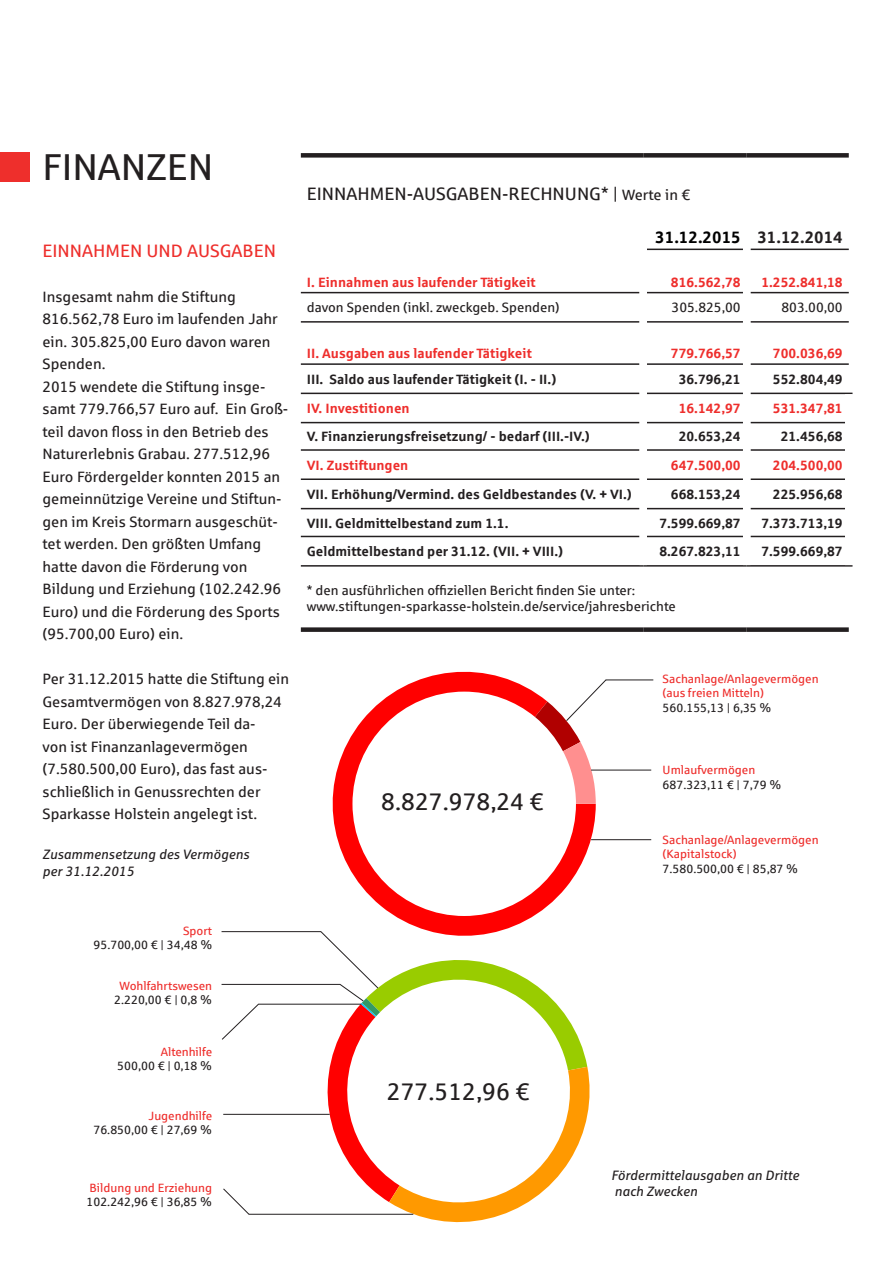
<style>
.page{position:relative;width:893px;height:1263px;background:#fff}
.page>*{position:absolute;margin:0;border:0;box-sizing:border-box;transform-origin:0 0}
.t1{font:37.5px "Sparkasse Rg";color:#231f20}
.t2{font:24px "Sparkasse Rg";color:#231f20}
.t3{font:18px "Sparkasse Rg";color:#231f20}
.t4{font:18px "Sparkasse Rg";color:#ee2f2c}
.t5{font:700 16.5px "Sparkasse Rg";color:#000}
.t6{font:15px/22.5px "Sparkasse Rg";color:#231f20}
.t7{font:700 13.5px "Sparkasse Rg";color:#231f20}
.t8{font:700 13.5px "Sparkasse Rg";color:#ee2e2c}
.t9{font:13.5px/16.2px "Sparkasse Rg";color:#231f20}
.t10{font:italic 13.5px/16.2px "Sparkasse Rg";color:#231f20}
.t11{font:12px/14.4px "Sparkasse Rg";color:#ee2e2c}
.t12{font:12px "Sparkasse Rg";color:#231f20}
.s1{font-size:15px}
.s2{color:#231f20}
</style>
<div class="page">
<hr style="left:647px;top:249px;width:96px;height:1px;background:#231f20">
<hr style="left:750px;top:249px;width:99px;height:1px;background:#231f20">
<hr style="left:301px;top:292px;width:338px;height:1px;background:#231f20">
<hr style="left:647px;top:292px;width:96px;height:1px;background:#231f20">
<hr style="left:750px;top:292px;width:99px;height:1px;background:#231f20">
<hr style="left:301px;top:321px;width:338px;height:2px;background:#231f20">
<hr style="left:647px;top:321px;width:96px;height:2px;background:#231f20">
<hr style="left:750px;top:321px;width:99px;height:2px;background:#231f20">
<hr style="left:301px;top:363px;width:338px;height:2px;background:#231f20">
<hr style="left:647px;top:363px;width:96px;height:2px;background:#231f20">
<hr style="left:750px;top:363px;width:99px;height:2px;background:#231f20">
<hr style="left:301px;top:393px;width:338px;height:1px;background:#231f20">
<hr style="left:647px;top:393px;width:96px;height:1px;background:#231f20">
<hr style="left:750px;top:393px;width:102px;height:1px;background:#231f20">
<hr style="left:301px;top:422px;width:338px;height:1px;background:#231f20">
<hr style="left:647px;top:422px;width:96px;height:1px;background:#231f20">
<hr style="left:750px;top:422px;width:95px;height:1px;background:#231f20">
<hr style="left:301px;top:449px;width:338px;height:2px;background:#231f20">
<hr style="left:647px;top:449px;width:96px;height:2px;background:#231f20">
<hr style="left:750px;top:449px;width:95px;height:2px;background:#231f20">
<hr style="left:301px;top:478px;width:338px;height:2px;background:#231f20">
<hr style="left:647px;top:478px;width:96px;height:2px;background:#231f20">
<hr style="left:750px;top:478px;width:95px;height:2px;background:#231f20">
<hr style="left:301px;top:508px;width:338px;height:1px;background:#231f20">
<hr style="left:647px;top:508px;width:96px;height:1px;background:#231f20">
<hr style="left:750px;top:508px;width:95px;height:1px;background:#231f20">
<hr style="left:301px;top:536px;width:338px;height:1px;background:#231f20">
<hr style="left:647px;top:536px;width:96px;height:1px;background:#231f20">
<hr style="left:750px;top:536px;width:95px;height:1px;background:#231f20">
<hr style="left:301px;top:565px;width:342px;height:2px;background:#231f20">
<hr style="left:643px;top:565px;width:104px;height:2px;background:#231f20">
<hr style="left:747px;top:565px;width:105px;height:2px;background:#231f20">
<div style="left:301px;top:153px;width:342px;height:5px;background:#231f20"></div>
<div style="left:643px;top:153px;width:104px;height:5px;background:#231f20"></div>
<div style="left:747px;top:153px;width:102px;height:5px;background:#231f20"></div>
<div style="left:301px;top:627px;width:342px;height:5px;background:#231f20"></div>
<div style="left:643px;top:627px;width:104px;height:5px;background:#231f20"></div>
<div style="left:747px;top:627px;width:102px;height:5px;background:#231f20"></div>
<div style="left:0;top:152px;width:30px;height:30px;background:#ee2f2c"></div>
<svg style="left:470px;top:960px;width:96px;height:56px"></svg>
<svg style="left:389px;top:1016px;width:201px;height:207px"></svg>
<svg style="left:223px;top:1188px;width:27px;height:27px"></svg>
<hr style="left:249px;top:1214px;width:164px;height:1px;background:#231f20">
<hr style="left:222px;top:931px;width:99px;height:1px;background:#231f20">
<hr style="left:258px;top:1004px;width:103px;height:1px;background:#231f20">
<hr style="left:223px;top:1114px;width:107px;height:1px;background:#231f20">
<hr style="left:222px;top:984px;width:118px;height:1px;background:#231f20">
<svg style="left:222px;top:1003px;width:38px;height:37px"></svg>
<svg style="left:332px;top:671px;width:264px;height:265px"></svg>
<hr style="left:591px;top:770px;width:60px;height:1px;background:#231f20">
<hr style="left:591px;top:839px;width:60px;height:1px;background:#231f20">
<svg style="left:535px;top:679px;width:72px;height:125px"></svg>
<hr style="left:606px;top:679px;width:47px;height:1px;background:#231f20">
<svg style="left:272px;top:930px;width:198px;height:272px"></svg>
<h1 class="t1" style="left:43px;top:144px;width:172px">FINANZEN</h1>
<p class="t4" style="left:43px;top:240px;width:235px">EINNAHMEN UND AUSGABEN</p>
<p class="t6" style="left:43px;top:285px;width:247px">Insgesamt nahm die Stiftung<br>816.562,78 Euro im laufenden Jahr ein. 305.825,00 Euro davon waren<br>Spenden.<br>2015 wendete die Stiftung insge&shy;samt 779.766,57 Euro auf. Ein Groß&shy;teil davon floss in den Betrieb des<br>Naturerlebnis Grabau. 277.512,96<br>Euro Fördergelder konnten 2015 an gemeinnützige Vereine und Stiftun&shy;gen im Kreis Stormarn ausgeschüt&shy;tet werden. Den größten Umfang hatte davon die Förderung von<br>Bildung und Erziehung (102.242.96<br>Euro) und die Förderung des Sports (95.700,00 Euro) ein.</p>
<p class="t6" style="left:43px;top:668px;width:248px">Per 31.12.2015 hatte die Stiftung ein Gesamtvermögen von 8.827.978,24<br>Euro. Der überwiegende Teil da-<br>von ist Finanzanlagevermögen (7.580.500,00 Euro), das fast aus&shy;schließlich in Genussrechten der Sparkasse Holstein angelegt ist.</p>
<p class="t10" style="left:43px;top:846px;width:208px">Zusammensetzung des Vermögens per 31.12.2015</p>
<p class="t3" style="left:307px;top:183px;width:385px">EINNAHMEN-AUSGABEN-RECHNUNG* | <span class="s1">Werte in €</span></p>
<p class="t5" style="left:655px;top:227px;width:189px">31.12.2015 <span class="s2">31.12.2014</span></p>
<p class="t8" style="left:307px;top:273px;width:230px">I. Einnahmen aus laufender Tätigkeit</p>
<p class="t8" style="left:671px;top:273px;width:71px">816.562,78</p>
<p class="t8" style="left:761px;top:273px;width:83px">1.252.841,18</p>
<p class="t9" style="left:307px;top:299px;width:254px">davon Spenden (inkl. zweckgeb. Spenden)</p>
<p class="t9" style="left:672px;top:299px;width:71px">305.825,00</p>
<p class="t9" style="left:781px;top:299px;width:63px">803.00,00</p>
<p class="t8" style="left:307px;top:345px;width:226px">II. Ausgaben aus laufender Tätigkeit</p>
<p class="t8" style="left:671px;top:345px;width:71px">779.766,57</p>
<p class="t8" style="left:773px;top:345px;width:71px">700.036,69</p>
<p class="t7" style="left:307px;top:370px;width:251px">III. Saldo aus laufender Tätigkeit (I. - II.)</p>
<p class="t7" style="left:679px;top:370px;width:64px">36.796,21</p>
<p class="t7" style="left:773px;top:370px;width:71px">552.804,49</p>
<p class="t8" style="left:307px;top:400px;width:104px">IV. Investitionen</p>
<p class="t8" style="left:679px;top:400px;width:64px">16.142,97</p>
<p class="t8" style="left:773px;top:400px;width:71px">531.347,81</p>
<p class="t7" style="left:307px;top:428px;width:284px">V. Finanzierungsfreisetzung/ - bedarf (III.-IV.)</p>
<p class="t7" style="left:679px;top:428px;width:64px">20.653,24</p>
<p class="t7" style="left:781px;top:428px;width:64px">21.456,68</p>
<p class="t8" style="left:307px;top:456px;width:103px">VI. Zustiftungen</p>
<p class="t8" style="left:671px;top:456px;width:71px">647.500,00</p>
<p class="t8" style="left:773px;top:456px;width:71px">204.500,00</p>
<p class="t7" style="left:307px;top:486px;width:327px">VII. Erhöhung/Vermind. des Geldbestandes (V. + VI.)</p>
<p class="t7" style="left:671px;top:486px;width:71px">668.153,24</p>
<p class="t7" style="left:773px;top:486px;width:71px">225.956,68</p>
<p class="t7" style="left:307px;top:514px;width:203px">VIII. Geldmittelbestand zum 1.1.</p>
<p class="t7" style="left:659px;top:514px;width:83px">7.599.669,87</p>
<p class="t7" style="left:761px;top:514px;width:83px">7.373.713,19</p>
<p class="t7" style="left:307px;top:543px;width:258px">Geldmittelbestand per 31.12. (VII. + VIII.)</p>
<p class="t7" style="left:659px;top:543px;width:83px">8.267.823,11</p>
<p class="t7" style="left:761px;top:543px;width:83px">7.599.669,87</p>
<p class="t9" style="left:307px;top:581px;width:370px">* den ausführlichen offiziellen Bericht finden Sie unter: www.stiftungen-sparkasse-holstein.de/service/jahresberichte</p>
<p class="t11" style="left:663px;top:671px;width:158px">Sachanlage/Anlagevermögen (aus freien Mitteln)</p>
<p class="t12" style="left:663px;top:700px;width:110px">560.155,13 | 6,35 %</p>
<h2 class="t2" style="left:381px;top:787px;width:164px">8.827.978,24 €</h2>
<p class="t11" style="left:663px;top:762px;width:94px">Umlaufvermögen</p>
<p class="t12" style="left:663px;top:777px;width:120px">687.323,11 € | 7,79 %</p>
<p class="t11" style="left:663px;top:832px;width:158px">Sachanlage/Anlagevermögen (Kapitalstock)</p>
<p class="t12" style="left:663px;top:861px;width:137px">7.580.500,00 € | 85,87 %</p>
<p class="t11" style="left:183px;top:923px;width:31px">Sport</p>
<p class="t12" style="left:94px;top:938px;width:120px">95.700,00 € | 34,48 %</p>
<p class="t11" style="left:119px;top:978px;width:94px">Wohlfahrtswesen</p>
<p class="t12" style="left:114px;top:993px;width:99px">2.220,00 € | 0,8 %</p>
<p class="t11" style="left:161px;top:1044px;width:53px">Altenhilfe</p>
<p class="t12" style="left:117px;top:1058px;width:96px">500,00 € | 0,18 %</p>
<p class="t11" style="left:148px;top:1108px;width:65px">Jugendhilfe</p>
<p class="t12" style="left:93px;top:1123px;width:120px">76.850,00 € | 27,69 %</p>
<p class="t11" style="left:89px;top:1180px;width:124px">Bildung und Erziehung</p>
<p class="t12" style="left:87px;top:1194px;width:127px">102.242,96 € | 36,85 %</p>
<h2 class="t2" style="left:387px;top:1077px;width:144px">277.512,96 €</h2>
<p class="t10" style="left:611px;top:1166px;width:189px">Fördermittelausgaben an Dritte nach Zwecken</p>
</div>
